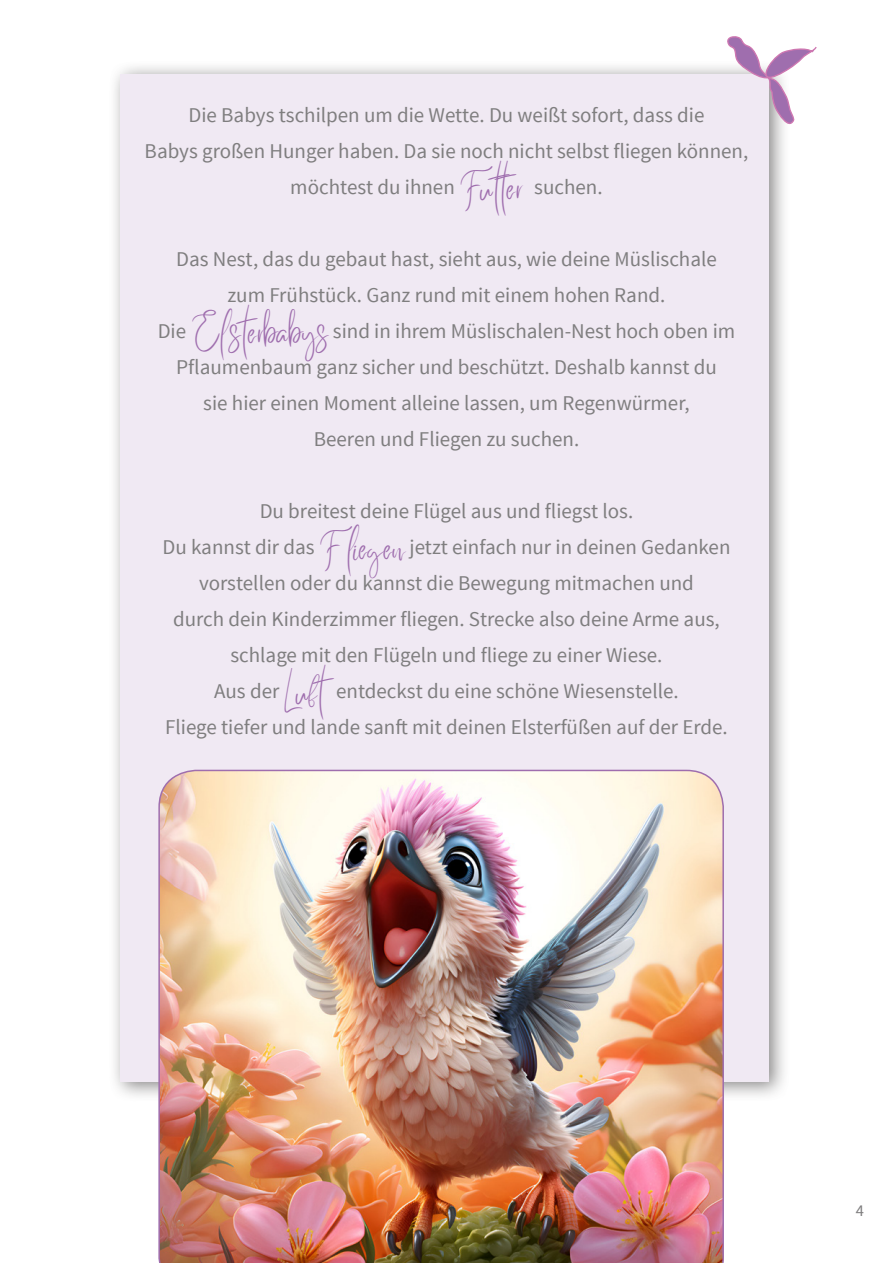
<style>
.page{position:relative;width:893px;height:1263px;background:#fff}
.page>*{position:absolute;margin:0;border:0;box-sizing:border-box;transform-origin:0 0}
.t1{font:27px "Better Saturday";color:#9f6eae}
.t2{font:21px/36px "Source Sans Pro";color:#7f7e7f}
.t3{font:16.5px "Source Sans Pro";color:#7f7e7f}
</style>
<div class="page">
<div style="left:108px;top:61px;width:682px;height:1041px;background:#615f5f;opacity:.75"></div>
<div style="left:120px;top:74px;width:649px;height:1008px;background:#f0e9f3"></div>
<img style="left:158px;top:770px;width:566px;height:493px">
<svg style="left:723px;top:36px;width:94px;height:94px"></svg>
<p class="t2" style="left:189px;top:97px;width:517px">Die Babys tschilpen um die Wette. Du weißt sofort, dass die</p>
<p class="t2" style="left:290px;top:133px;width:459px;text-indent:-146px">Babys großen Hunger haben. Da sie noch nicht selbst fliegen können, möchtest du ihnen</p>
<p class="t1" style="left:459px;top:184px;width:65px">Futter</p>
<p class="t2" style="left:534px;top:169px;width:70px">suchen.</p>
<p class="t2" style="left:176px;top:241px;width:542px">Das Nest, das du gebaut hast, sieht aus, wie deine Müslischale</p>
<p class="t2" style="left:228px;top:277px;width:439px">zum Frühstück. Ganz rund mit einem hohen Rand.</p>
<p class="t2" style="left:158px;top:313px;width:30px">Die</p>
<p class="t1" style="left:190px;top:328px;width:140px">Elsterbabys</p>
<p class="t2" style="left:333px;top:313px;width:404px">sind in ihrem Müslischalen-Nest hoch oben im</p>
<p class="t2" style="left:176px;top:349px;width:542px">Pflaumenbaum ganz sicher und beschützt. Deshalb kannst du</p>
<p class="t2" style="left:203px;top:385px;width:488px">sie hier einen Moment alleine lassen, um Regenwürmer,</p>
<p class="t2" style="left:314px;top:421px;width:267px">Beeren und Fliegen zu suchen.</p>
<p class="t2" style="left:260px;top:493px;width:375px">Du breitest deine Flügel aus und fliegst los.</p>
<p class="t2" style="left:162px;top:529px;width:154px">Du kannst dir das</p>
<p class="t1" style="left:319px;top:544px;width:88px">F liegen</p>
<p class="t2" style="left:410px;top:529px;width:322px">jetzt einfach nur in deinen Gedanken</p>
<p class="t2" style="left:199px;top:565px;width:496px">vorstellen oder du kannst die Bewegung mitmachen und</p>
<p class="t2" style="left:173px;top:601px;width:548px">durch dein Kinderzimmer fliegen. Strecke also deine Arme aus,</p>
<p class="t2" style="left:230px;top:637px;width:434px">schlage mit den Flügeln und fliege zu einer Wiese.</p>
<p class="t2" style="left:214px;top:673px;width:67px">Aus der</p>
<p class="t1" style="left:284px;top:688px;width:57px">Luft</p>
<p class="t2" style="left:336px;top:673px;width:344px">entdeckst du eine schöne Wiesenstelle.</p>
<p class="t2" style="left:165px;top:709px;width:564px">Fliege tiefer und lande sanft mit deinen Elsterfüßen auf der Erde.</p>
<p class="t3" style="left:856px;top:1200px;width:10px">4</p>
</div>
